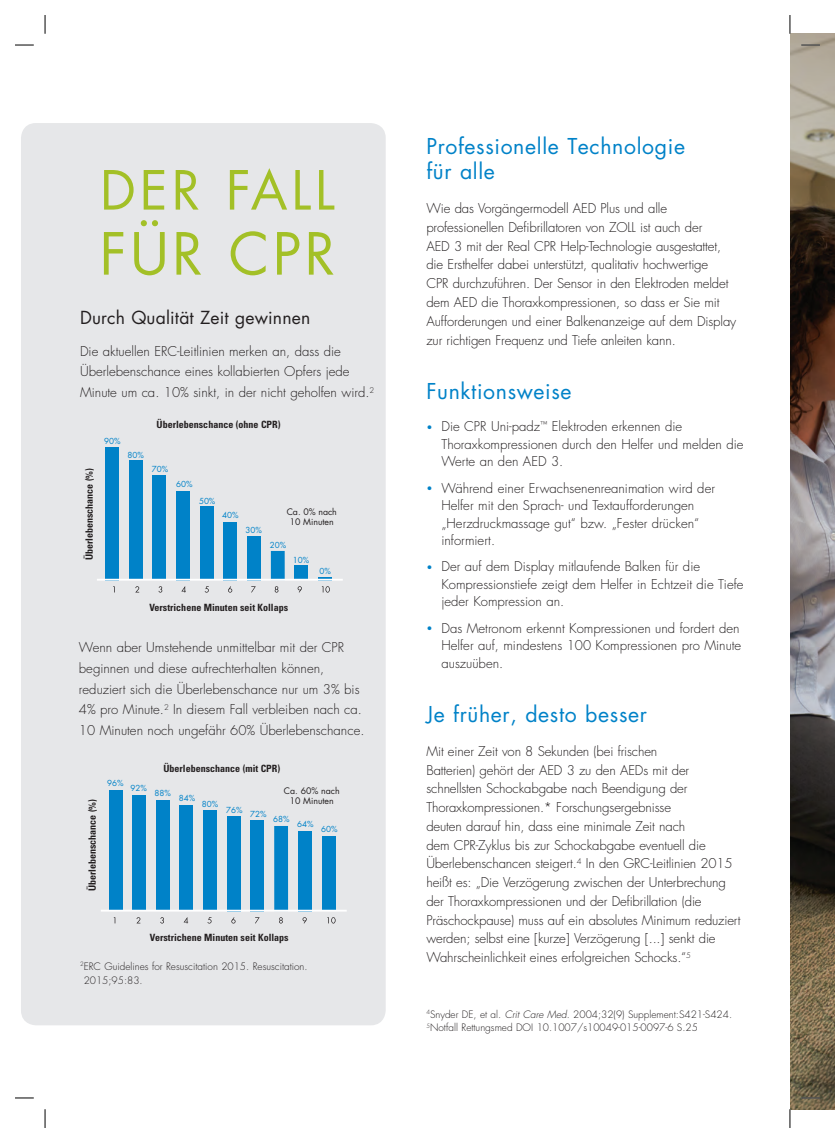
<style>
.page{position:relative;width:835px;height:1143px;background:#fff}
.page>*{position:absolute;margin:0;border:0;box-sizing:border-box;transform-origin:0 0}
.t1{font:56.5px "Futura Std";letter-spacing:.06em;color:#a3c027}
.t2{font:52.5px "Futura Std";letter-spacing:.075em;color:#a3c027}
.t3{font:21.25px/25.5px "Futura Std";letter-spacing:.03em;color:#0082c8}
.t4{font:17.5px "Futura Std";letter-spacing:.01em;color:#231f20}
.t5{font:300 13.12px/18.8px "Futura Std";letter-spacing:-.01em;color:#231f20}
.t6{font:300 10px/13.8px "Futura Std";color:#231f20}
.t7{font:700 condensed 10px "Univers";color:#231f20}
.t8{font:8.75px/10.5px "Futura Std";color:#231f20;text-align:center}
.t9{font:8.12px "Futura Std";color:#0082c8}
.s1{font-size:10px;color:#0082c8}
.s2{font-style:italic}
</style>
<div class="page">
<img style="left:790px;top:34px;width:44px;height:1075px">
<div style="left:21px;top:123px;width:364px;height:902px;background:#e6e7e9;border-radius:15px"></div>
<div style="left:203px;top:810px;width:14px;height:101px;background:#0082c8"></div>
<div style="left:179px;top:805px;width:14px;height:106px;background:#0082c8"></div>
<div style="left:156px;top:800px;width:13px;height:111px;background:#0082c8"></div>
<div style="left:132px;top:795px;width:14px;height:116px;background:#0082c8"></div>
<div style="left:227px;top:816px;width:13px;height:95px;background:#0082c8"></div>
<div style="left:109px;top:790px;width:14px;height:121px;background:#0082c8"></div>
<div style="left:250px;top:820px;width:14px;height:91px;background:#0082c8"></div>
<div style="left:274px;top:826px;width:14px;height:85px;background:#0082c8"></div>
<div style="left:298px;top:830px;width:13px;height:81px;background:#0082c8"></div>
<div style="left:321px;top:836px;width:14px;height:75px;background:#0082c8"></div>
<svg style="left:114px;top:917px;width:221px;height:6px"></svg>
<hr style="left:101px;top:909px;width:245px;height:2px;background:#fff">
<div style="left:200px;top:506px;width:13px;height:74px;background:#0082c8"></div>
<div style="left:176px;top:491px;width:14px;height:89px;background:#0082c8"></div>
<div style="left:152px;top:475px;width:14px;height:105px;background:#0082c8"></div>
<div style="left:129px;top:460px;width:13px;height:120px;background:#0082c8"></div>
<svg style="left:113px;top:586px;width:217px;height:6px"></svg>
<div style="left:223px;top:522px;width:14px;height:58px;background:#0082c8"></div>
<div style="left:105px;top:447px;width:14px;height:133px;background:#0082c8"></div>
<div style="left:247px;top:536px;width:14px;height:44px;background:#0082c8"></div>
<div style="left:271px;top:551px;width:13px;height:29px;background:#0082c8"></div>
<div style="left:294px;top:565px;width:14px;height:15px;background:#0082c8"></div>
<hr style="left:318px;top:577px;width:14px;height:3px;background:#0082c8">
<hr style="left:97px;top:578px;width:245px;height:2px;background:#fff">
<svg style="left:15px;top:45px;width:19px;height:1px"></svg>
<svg style="left:800px;top:45px;width:19px;height:1px"></svg>
<svg style="left:15px;top:1097px;width:19px;height:1px"></svg>
<svg style="left:800px;top:1097px;width:19px;height:1px"></svg>
<svg style="left:45px;top:15px;width:1px;height:19px"></svg>
<svg style="left:45px;top:1109px;width:1px;height:18px"></svg>
<svg style="left:789px;top:15px;width:1px;height:19px"></svg>
<svg style="left:789px;top:1109px;width:1px;height:18px"></svg>
<h2 class="t2" style="left:100px;top:157px;width:236px">DER FALL</h2>
<h1 class="t1" style="left:100px;top:218px;width:237px">FÜR CPR</h1>
<h3 class="t4" style="left:80px;top:306px;width:232px">Durch Qualität Zeit gewinnen</h3>
<p class="t5" style="left:80px;top:341px;width:295px;line-height:20.6px">Die aktuellen ERC-Leitlinien merken an, dass die<br>Überlebenschance eines kollabierten Opfers jede<br>Minute um ca. 10% sinkt, in der nicht geholfen wird.<sup>2</sup></p>
<p class="t7" style="left:83px;top:560px;width:94px;rotate:-90deg">Überlebenschance (%)</p>
<p class="t9" style="left:104px;top:436px;width:18px">90%</p>
<p class="t9" style="left:127px;top:449px;width:18px">80%</p>
<p class="t7" style="left:156px;top:418px;width:125px">Überlebenschance (ohne CPR)</p>
<p class="t9" style="left:152px;top:464px;width:18px">70%</p>
<p class="t9" style="left:176px;top:479px;width:18px">60%</p>
<p class="t9" style="left:199px;top:495px;width:18px">50%</p>
<p class="t9" style="left:222px;top:510px;width:18px">40%</p>
<p class="t9" style="left:245px;top:524px;width:18px">30%</p>
<p class="t8" style="left:286px;top:506px;width:52px">Ca. 0% nach<br>10 Minuten</p>
<p class="t9" style="left:269px;top:539px;width:18px">20%</p>
<p class="t9" style="left:293px;top:554px;width:18px">10%</p>
<p class="t9" style="left:319px;top:565px;width:13px">0%</p>
<p class="t7" style="left:149px;top:600px;width:140px">Verstrichene Minuten seit Kollaps</p>
<p class="t5" style="left:79px;top:637px;width:287px;line-height:20.6px">Wenn aber Umstehende unmittelbar mit der CPR beginnen und diese aufrechterhalten können, reduziert sich die Überlebenschance nur um 3% bis 4% pro Minute.<sup>2</sup> In diesem Fall verbleiben nach ca.<br>10 Minuten noch ungefähr 60% Überlebenschance.</p>
<p class="t7" style="left:86px;top:891px;width:94px;rotate:-90deg">Überlebenschance (%)</p>
<p class="t9" style="left:107px;top:778px;width:18px">96%</p>
<p class="t9" style="left:130px;top:783px;width:18px">92%</p>
<p class="t7" style="left:163px;top:762px;width:118px">Überlebenschance (mit CPR)</p>
<p class="t9" style="left:154px;top:788px;width:18px">88%</p>
<p class="t9" style="left:179px;top:793px;width:18px">84%</p>
<p class="t9" style="left:201px;top:798px;width:18px">80%</p>
<p class="t8" style="left:284px;top:785px;width:57px">Ca. 60% nach<br>10 Minuten</p>
<p class="t9" style="left:226px;top:804px;width:18px">76%</p>
<p class="t9" style="left:250px;top:809px;width:18px">72%</p>
<p class="t9" style="left:273px;top:813px;width:18px">68%</p>
<p class="t9" style="left:297px;top:818px;width:18px">64%</p>
<p class="t9" style="left:321px;top:823px;width:18px">60%</p>
<p class="t7" style="left:150px;top:931px;width:140px">Verstrichene Minuten seit Kollaps</p>
<p class="t6" style="left:84px;top:959px;width:225px;text-indent:-4px"><sup>2</sup>ERC Guidelines for Resuscitation 2015. Resuscitation.<br>2015;95:83.</p>
<h3 class="t3" style="left:426px;top:133px;width:260px">Professionelle Technologie für alle</h3>
<p class="t5" style="left:426px;top:199px;width:311px">Wie das Vorgängermodell AED Plus und alle professionellen Defibrillatoren von ZOLL ist auch der<br>AED 3 mit der Real CPR Help-Technologie ausgestattet, die Ersthelfer dabei unterstützt, qualitativ hochwertige<br>CPR durchzuführen. Der Sensor in den Elektroden meldet dem AED die Thoraxkompressionen, so dass er Sie mit Aufforderungen und einer Balkenanzeige auf dem Display zur richtigen Frequenz und Tiefe anleiten kann.</p>
<h3 class="t3" style="left:426px;top:378px;width:147px">Funktionsweise</h3>
<p class="t5" style="left:441px;top:418px;width:303px;line-height:17.5px;text-indent:-15px"><span class="s1">•</span> Die CPR Uni-padz<sup>™</sup> Elektroden erkennen die<br>Thoraxkompressionen durch den Helfer und melden die<br>Werte an den AED 3.</p>
<p class="t5" style="left:441px;top:479px;width:275px;line-height:17.5px;text-indent:-15px"><span class="s1">•</span> Während einer Erwachsenenreanimation wird der Helfer mit den Sprach- und Textaufforderungen „Herzdruckmassage gut“ bzw. „Fester drücken“ informiert.</p>
<p class="t5" style="left:441px;top:558px;width:303px;line-height:17.5px;text-indent:-15px"><span class="s1">•</span> Der auf dem Display mitlaufende Balken für die<br>Kompressionstiefe zeigt dem Helfer in Echtzeit die Tiefe jeder Kompression an.</p>
<p class="t5" style="left:441px;top:619px;width:301px;line-height:17.5px;text-indent:-15px"><span class="s1">•</span> Das Metronom erkennt Kompressionen und fordert den<br>Helfer auf, mindestens 100 Kompressionen pro Minute auszuüben.</p>
<h3 class="t3" style="left:426px;top:701px;width:222px">Je früher, desto besser</h3>
<p class="t5" style="left:426px;top:742px;width:315px">Mit einer Zeit von 8 Sekunden (bei frischen<br>Batterien) gehört der AED 3 zu den AEDs mit der schnellsten Schockabgabe nach Beendigung der Thoraxkompressionen.* Forschungsergebnisse<br>deuten darauf hin, dass eine minimale Zeit nach<br>dem CPR-Zyklus bis zur Schockabgabe eventuell die Überlebenschancen steigert.<sup>4</sup> In den GRC-Leitlinien 2015 heißt es: „Die Verzögerung zwischen der Unterbrechung der Thoraxkompressionen und der Defibrillation (die Präschockpause) muss auf ein absolutes Minimum reduziert werden; selbst eine [kurze] Verzögerung [...] senkt die Wahrscheinlichkeit eines erfolgreichen Schocks.“<sup>5</sup></p>
<p class="t6" style="left:426px;top:1007px;width:307px"><sup>4</sup>Snyder DE, et al. <span class="s2">Crit Care Med</span>. 2004;32(9) Supplement:S421-S424.<br><sup>5</sup>Notfall Rettungsmed DOI 10.1007/s10049-015-0097-6 S.25</p>
</div>
